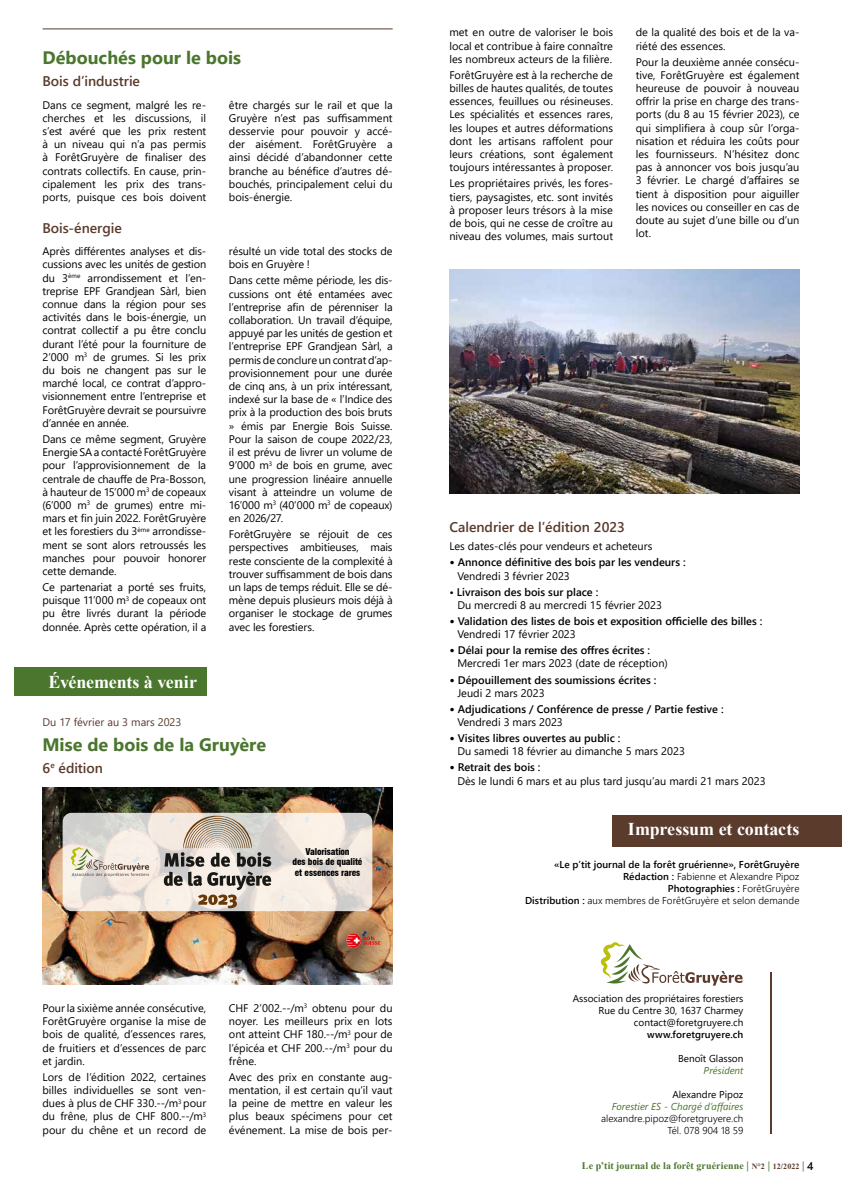
<style>
.page{position:relative;width:842px;height:1191px;background:#fff}
.page>*{position:absolute;margin:0;border:0;box-sizing:border-box;transform-origin:0 0}
.t1{font:700 18px "Segoe UI";color:#4a762d}
.t2{font:700 18px "Times New Roman";letter-spacing:-.005em;color:#fff}
.t3{font:600 14px "Segoe UI";color:#5b3b2b}
.t4{font:600 14px "Segoe UI";color:#5a3b2b}
.t5{font:11px/13.2px "Segoe UI";color:#000;text-align:justify}
.t6{font:600 11px/13.2px "Segoe UI";color:#000}
.t7{font:11px "Segoe UI";color:#5b3b2b}
.t8{font:600 10px/12px "Segoe UI";letter-spacing:.005em;color:#000;text-align:right}
.t9{font:10px/12px "Segoe UI";color:#000;text-align:right}
.t10{font:700 10px "Times New Roman";letter-spacing:.005em;color:#4a762d}
.t11{font:300 10px/12px "Segoe UI";color:#000;text-align:right}
.t12{font:italic 10px "Segoe UI";color:#4a762d}
.t13{font:900 condensed 9.2px/10.5px "Swiss 721 BT";letter-spacing:-.015em;color:#000;text-align:center}
.s1{font-family:"Calibri";font-weight:400}
.s2{font-weight:400}
.s3{font-family:"Calibri"}
.s4{font-weight:600}
.s5{font-weight:300}
.s6{font-family:"Segoe UI";font-weight:400}
.s7{font-size:8px;color:#5b3b2b}
.s8{font-family:"Segoe UI";font-weight:600;font-size:11px;color:#000}
</style>
<div class="page">
<hr style="left:771px;top:972px;width:1px;height:162px;background:#5b3b2b">
<svg style="left:600px;top:942px;width:142px;height:43px"></svg>
<div style="left:613px;top:815px;width:229px;height:32px;background:#5b3b2b"></div>
<div style="left:14px;top:667px;width:192px;height:29px;background:#4a762d"></div>
<hr style="left:43px;top:28px;width:350px;height:1px;background:#5b3b2b">
<img style="left:42px;top:787px;width:351px;height:197px">
<svg style="left:63px;top:813px;width:309px;height:98px;background:#ebe3dc"></svg>
<svg style="left:70px;top:847px;width:79px;height:29px;background:#dcd4c6"></svg>
<svg style="left:164px;top:812px;width:107px;height:96px;background:#bfb6ad"></svg>
<svg style="left:346px;top:933px;width:34px;height:15px"></svg>
<img style="left:449px;top:270px;width:350px;height:223px">
<h1 class="t1" style="left:43px;top:40px;width:200px">Débouchés pour le bois</h1>
<p class="t3" style="left:43px;top:68px;width:99px">Bois d’industrie</p>
<p class="t5" style="left:43px;top:97px;width:165px">Dans ce segment, malgré les re&shy;cherches et les discussions, il s’est avéré que les prix restent à un niveau qui n’a pas permis à ForêtGruyère de finaliser des contrats collectifs. En cause, prin&shy;cipalement les prix des trans&shy;ports, puisque ces bois doivent</p>
<p class="t5" style="left:229px;top:97px;width:165px">être chargés sur le rail et que la Gruyère n’est pas suffisamment desservie pour pouvoir y accé&shy;der aisément. ForêtGruyère a ainsi décidé d’abandonner cette branche au bénéfice d’autres dé&shy;bouchés, principalement celui du bois-énergie.</p>
<p class="t3" style="left:42px;top:215px;width:81px">Bois-énergie</p>
<p class="t5" style="left:43px;top:244px;width:165px">Après différentes analyses et dis&shy;cussions avec les unités de gestion du 3<sup>ème</sup> arrondissement et l’en&shy;treprise EPF Grandjean Sàrl, bien connue dans la région pour ses activités dans le bois-énergie, un contrat collectif a pu être conclu durant l’été pour la fourniture de 2’000 m<sup>3</sup> de grumes. Si les prix du bois ne changent pas sur le marché local, ce contrat d’appro&shy;visionnement entre l’entreprise et ForêtGruyère devrait se poursuivre d’année en année.</p>
<p class="t5" style="left:43px;top:431px;width:165px">Dans ce même segment, Gruyère Energie SA a contacté ForêtGruyère pour l’approvisionnement de la centrale de chauffe de Pra-Bosson, à hauteur de 15’000 m<sup>3</sup> de copeaux (6’000 m<sup>3</sup> de grumes) entre mi&shy;mars et fin juin 2022. ForêtGruyère et les forestiers du 3<sup>ème</sup> arrondisse&shy;ment se sont alors retroussés les manches pour pouvoir honorer cette demande.</p>
<p class="t5" style="left:43px;top:579px;width:165px">Ce partenariat a porté ses fruits, puisque 11’000 m<sup>3</sup> de copeaux ont pu être livrés durant la période donnée. Après cette opération, il a</p>
<p class="t5" style="left:229px;top:244px;width:165px">résulté un vide total des stocks de bois en Gruyère !</p>
<p class="t5" style="left:229px;top:273px;width:165px">Dans cette même période, les dis&shy;cussions ont été entamées avec l’entreprise afin de pérenniser la collaboration. Un travail d’équipe, appuyé par les unités de gestion et l’entreprise EPF Grandjean Sàrl, a permis de conclure un contrat d’ap&shy;provisionnement pour une durée de cinq ans, à un prix intéressant, indexé sur la base de « l’Indice des prix à la production des bois bruts » émis par Energie Bois Suisse.<br>Pour la saison de coupe 2022/23, il est prévu de livrer un volume de 9’000 m<sup>3</sup> de bois en grume, avec une progression linéaire annuelle visant à atteindre un volume de 16’000 m<sup>3</sup> (40’000 m<sup>3</sup> de copeaux) en 2026/27.</p>
<p class="t5" style="left:229px;top:526px;width:165px">ForêtGruyère se réjouit de ces perspectives ambitieuses, mais reste consciente de la complexité à trouver suffisamment de bois dans un laps de temps réduit. Elle se dé&shy;mène depuis plusieurs mois déjà à organiser le stockage de grumes avec les forestiers.</p>
<h1 class="t2" style="left:48px;top:668px;width:150px">Événements à venir</h1>
<p class="t7" style="left:43px;top:712px;width:140px">Du 17 février au 3 mars 2023</p>
<h1 class="t1" style="left:43px;top:727px;width:225px">Mise de bois de la Gruyère</h1>
<p class="t3" style="left:43px;top:755px;width:62px">6<sup>e</sup> édition</p>
<p class="t13" style="left:293px;top:846px;width:71px">Valorisation<br>des bois de qualité et essences rares</p>
<p class="t5" style="left:43px;top:1000px;width:165px">Pour la sixième année consécutive, ForêtGruyère organise la mise de bois de qualité, d’essences rares, de fruitiers et d’essences de parc et jardin.</p>
<p class="t5" style="left:43px;top:1069px;width:165px">Lors de l’édition 2022, certaines billes individuelles se sont ven&shy;dues à plus de CHF 330.--/m<sup>3</sup> pour du frêne, plus de CHF 800.--/m<sup>3 </sup>pour du chêne et un record de</p>
<p class="t5" style="left:229px;top:1000px;width:165px">CHF 2’002.--/m<sup>3</sup> obtenu pour du noyer. Les meilleurs prix en lots ont atteint CHF 180.--/m<sup>3</sup> pour de l’épicéa et CHF 200.--/m<sup>3</sup> pour du frêne.</p>
<p class="t5" style="left:229px;top:1069px;width:165px">Avec des prix en constante aug&shy;mentation, il est certain qu’il vaut la peine de mettre en valeur les plus beaux spécimens pour cet événement. La mise de bois per-</p>
<p class="t5" style="left:449px;top:25px;width:165px">met en outre de valoriser le bois local et contribue à faire connaître les nombreux acteurs de la filière.</p>
<p class="t5" style="left:449px;top:67px;width:165px">ForêtGruyère est à la recherche de billes de hautes qualités, de toutes essences, feuillues ou résineuses.<br>Les spécialités et essences rares, les loupes et autres déformations dont les artisans raffolent pour leurs créations, sont également toujours intéressantes à proposer.</p>
<p class="t5" style="left:449px;top:176px;width:165px">Les propriétaires privés, les fores&shy;tiers, paysagistes, etc. sont invités à proposer leurs trésors à la mise de bois, qui ne cesse de croître au niveau des volumes, mais surtout</p>
<p class="t5" style="left:636px;top:25px;width:165px">de la qualité des bois et de la va&shy;riété des essences.</p>
<p class="t5" style="left:636px;top:54px;width:165px">Pour la deuxième année consécu&shy;tive, ForêtGruyère est également heureuse de pouvoir à nouveau offrir la prise en charge des trans&shy;ports (du 8 au 15 février 2023), ce qui simplifiera à coup sûr l’orga&shy;nisation et réduira les coûts pour les fournisseurs. N’hésitez donc pas à annoncer vos bois jusqu’au 3 février. Le chargé d’affaires se tient à disposition pour aiguiller les novices ou conseiller en cas de doute au sujet d’une bille ou d’un lot.</p>
<p class="t4" style="left:449px;top:513px;width:177px">Calendrier de l’édition 2023</p>
<p class="t5" style="left:449px;top:539px;width:204px">Les dates-clés pour vendeurs et acheteurs</p>
<p class="t6" style="left:457px;top:555px;width:230px;text-indent:-8px"><span class="s1">•</span> Annonce définitive des bois par les vendeurs :<br><span class="s2">Vendredi 3 février 2023</span></p>
<p class="t6" style="left:449px;top:584px;width:151px">• Livraison des bois sur place :</p>
<p class="t5" style="left:457px;top:597px;width:206px">Du mercredi 8 au mercredi 15 février 2023</p>
<p class="t6" style="left:457px;top:613px;width:307px;text-indent:-8px"><span class="s1">•</span> Validation des listes de bois et exposition officielle des billes :<br><span class="s2">Vendredi 17 février 2023</span></p>
<p class="t5" style="left:457px;top:643px;width:212px;text-indent:-8px"><span class="s3">•</span> <span class="s4">Délai pour la remise des offres écrites :<br></span>Mercredi 1er mars 2023 (date de réception)</p>
<p class="t6" style="left:457px;top:672px;width:201px;text-indent:-8px"><span class="s1">•</span> Dépouillement des soumissions écrites :<br><span class="s2">Jeudi 2 mars 2023</span></p>
<p class="t6" style="left:457px;top:701px;width:268px;text-indent:-8px"><span class="s1">•</span> Adjudications / Conférence de presse / Partie festive :<br><span class="s2">Vendredi 3 mars 2023</span></p>
<p class="t5" style="left:457px;top:730px;width:229px;text-indent:-8px"><span class="s3">•</span> <span class="s4">Visites libres ouvertes au public :<br></span>Du samedi 18 février au dimanche 5 mars 2023</p>
<p class="t5" style="left:457px;top:760px;width:310px;text-indent:-8px"><span class="s3">•</span> <span class="s4">Retrait des bois :<br></span>Dès le lundi 6 mars et au plus tard jusqu’au mardi 21 mars 2023</p>
<h1 class="t2" style="left:628px;top:816px;width:173px">Impressum et contacts</h1>
<p class="t8" style="left:525px;top:858px;width:276px">«Le p’tit journal de la forêt gruérienne», ForêtGruyère Rédaction : <span class="s5">Fabienne et Alexandre Pipoz<br></span>Photographies : <span class="s5">ForêtGruyère<br></span>Distribution : <span class="s5">aux membres de ForêtGruyère et selon demande</span></p>
<p class="t9" style="left:573px;top:991px;width:172px">Association des propriétaires forestiers<br>Rue du Centre 30, 1637 Charmey contact@foretgruyere.ch</p>
<p class="t8" style="left:647px;top:1028px;width:98px">www.foretgruyere.ch</p>
<p class="t9" style="left:678px;top:1051px;width:67px">Benoît Glasson</p>
<p class="t12" style="left:704px;top:1061px;width:41px">Président</p>
<p class="t9" style="left:672px;top:1087px;width:73px">Alexandre Pipoz</p>
<p class="t12" style="left:612px;top:1097px;width:133px">Forestier ES - Chargé d’affaires</p>
<p class="t11" style="left:601px;top:1111px;width:144px">alexandre.pipoz@foretgruyere.ch<br>Tél. 078 904 18 59</p>
<p class="t10" style="left:582px;top:1158px;width:233px">Le p’tit journal de la forêt gruérienne <span class="s6">|</span> <span class="s7">N°2</span> <span class="s6">|</span> <span class="s7">12/2022</span> <span class="s6">|</span> <span class="s8">4</span></p>
</div>
